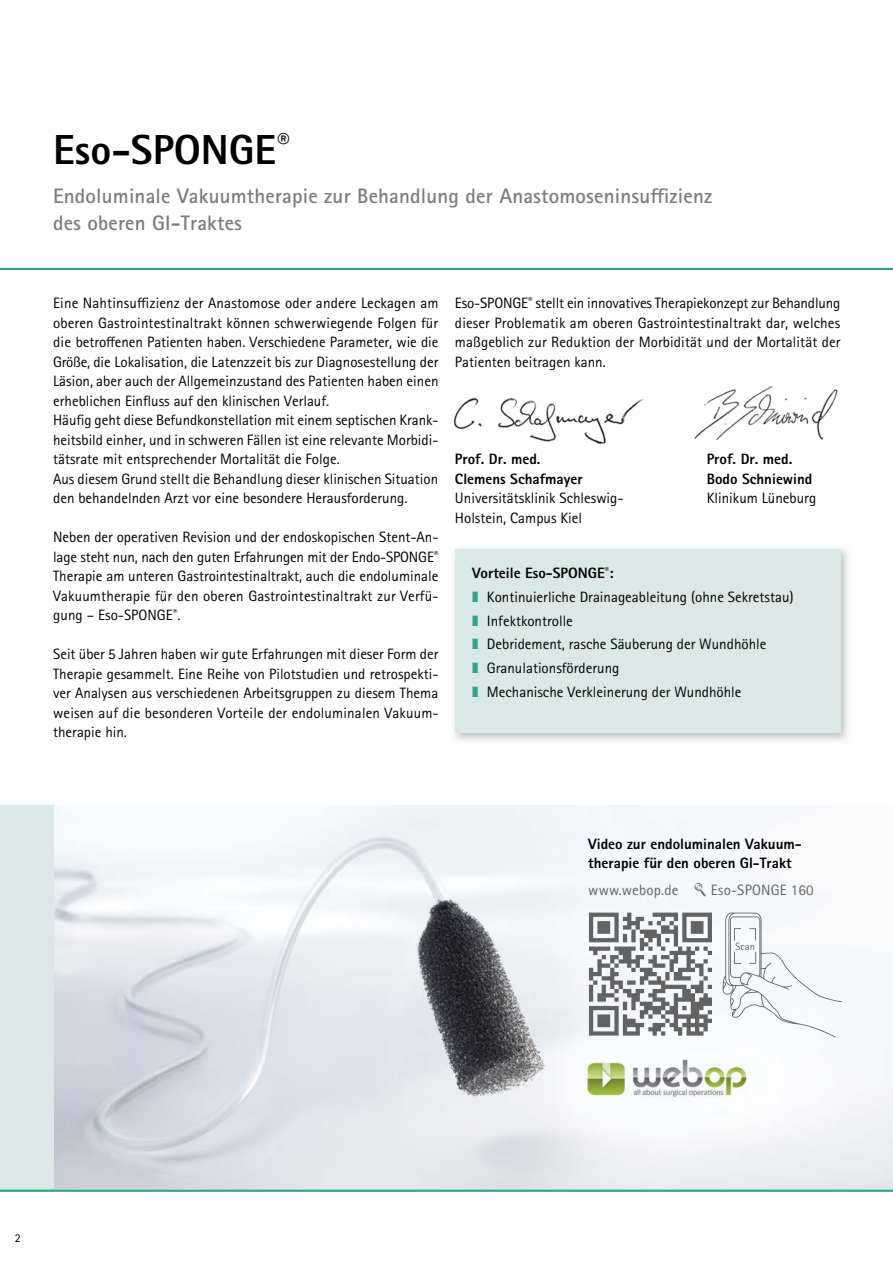
<style>
.page{position:relative;width:893px;height:1263px;background:#fff}
.page>*{position:absolute;margin:0;border:0;box-sizing:border-box;transform-origin:0 0}
.t1{font:800 42px "Rotis Sans Serif Pro";color:#000}
.t2{font:700 21px/27px "Rotis Sans Serif Pro";letter-spacing:.01em;color:#7c7c7c}
.t3{font:15px/19.5px "Rotis Sans Serif Pro";color:#000}
.t4{font:800 15px/19.5px "Rotis Sans Serif Pro";color:#000}
.t5{font:15px "Rotis Sans Serif Pro";letter-spacing:.01em;color:#636363}
.t6{font:12px "Rotis Sans Serif Pro";color:#000}
.s1{font-weight:800}
.s2{color:#32a189}
</style>
<div class="page">
<img style="left:53px;top:805px;width:840px;height:384px">
<div style="left:0;top:805px;width:53px;height:386px;background:#dae9e5"></div>
<hr style="left:0;top:268px;width:893px;height:2px;background:#32a189">
<img style="left:694px;top:386px;width:144px;height:53px">
<img style="left:453px;top:398px;width:190px;height:46px">
<svg style="left:589px;top:912px;width:123px;height:124px"></svg>
<img style="left:723px;top:912px;width:113px;height:125px">
<img style="left:736px;top:942px;width:18px;height:8px">
<img style="left:585px;top:1057px;width:178px;height:45px">
<img style="left:454px;top:548px;width:394px;height:193px">
<div style="left:455px;top:550px;width:385px;height:183px;background:#dae9e5"></div>
<hr style="left:0;top:1189px;width:893px;height:3px;background:#32a189">
<svg style="left:693px;top:881px;width:14px;height:17px"></svg>
<h1 class="t1" style="left:53px;top:123px;width:238px">Eso-SPONGE<sup>®</sup></h1>
<h2 class="t2" style="left:53px;top:182px;width:661px">Endoluminale Vakuumtherapie zur Behandlung der Anastomoseninsuffizienz des oberen GI-Traktes</h2>
<p class="t3" style="left:53px;top:293px;width:387px">Eine Nahtinsuffizienz der Anastomose oder andere Leckagen am oberen Gastrointestinaltrakt können schwerwiegende Folgen für die betroffenen Patienten haben. Verschiedene Parameter, wie die Größe, die Lokalisation, die Latenzzeit bis zur Diagnosestellung der Läsion, aber auch der Allgemeinzustand des Patienten haben einen erheblichen Einfluss auf den klinischen Verlauf.<br>Häufig geht diese Befundkonstellation mit einem septischen Krank&shy;heitsbild einher, und in schweren Fällen ist eine relevante Morbidi&shy;tätsrate mit entsprechender Mortalität die Folge.<br>Aus diesem Grund stellt die Behandlung dieser klinischen Situation den behandelnden Arzt vor eine besondere Herausforderung.</p>
<p class="t3" style="left:53px;top:527px;width:387px;text-align:justify">Neben der operativen Revision und der endoskopischen Stent-An&shy;lage steht nun, nach den guten Erfahrungen mit der Endo-SPONGE<sup>® </sup>Therapie am unteren Gastrointestinaltrakt, auch die endoluminale Vakuumtherapie für den oberen Gastrointestinaltrakt zur Verfü&shy;gung – Eso-SPONGE<sup>®</sup>.</p>
<p class="t3" style="left:53px;top:644px;width:387px;text-align:justify">Seit über 5 Jahren haben wir gute Erfahrungen mit dieser Form der Therapie gesammelt. Eine Reihe von Pilotstudien und retrospekti&shy;ver Analysen aus verschiedenen Arbeitsgruppen zu diesem Thema weisen auf die besonderen Vorteile der endoluminalen Vakuum&shy;therapie hin.</p>
<p class="t3" style="left:455px;top:293px;width:387px;text-align:justify">Eso-SPONGE<sup>®</sup> stellt ein innovatives Therapiekonzept zur Behandlung dieser Problematik am oberen Gastrointestinaltrakt dar, welches maßgeblich zur Reduktion der Morbidität und der Mortalität der Patienten beitragen kann.</p>
<p class="t4" style="left:455px;top:449px;width:129px">Prof. Dr. med.<br>Clemens Schafmayer</p>
<p class="t3" style="left:455px;top:488px;width:170px">Universitätsklinik Schleswig-<br>Holstein, Campus Kiel</p>
<p class="t4" style="left:707px;top:449px;width:107px">Prof. Dr. med.<br>Bodo Schniewind</p>
<p class="t3" style="left:707px;top:488px;width:111px">Klinikum Lüneburg</p>
<p class="t3" style="left:472px;top:561px;width:323px;line-height:23.7px"><span class="s1">Vorteile Eso-SPONGE</span><sup>®</sup><span class="s1">:<br></span><span class="s2">❚</span> Kontinuierliche Drainageableitung (ohne Sekretstau) <span class="s2">❚</span> Infektkontrolle<br><span class="s2">❚</span> Debridement, rasche Säuberung der Wundhöhle<br><span class="s2">❚</span> Granulationsförderung<br><span class="s2">❚</span> Mechanische Verkleinerung der Wundhöhle</p>
<p class="t4" style="left:588px;top:834px;width:215px">Video zur endoluminalen Vakuum&shy;therapie für den oberen GI-Trakt</p>
<p class="t5" style="left:588px;top:881px;width:92px">www.webop.de</p>
<p class="t5" style="left:711px;top:881px;width:104px">Eso-SPONGE 160</p>
<p class="t6" style="left:15px;top:1230px;width:7px">2</p>
</div>
